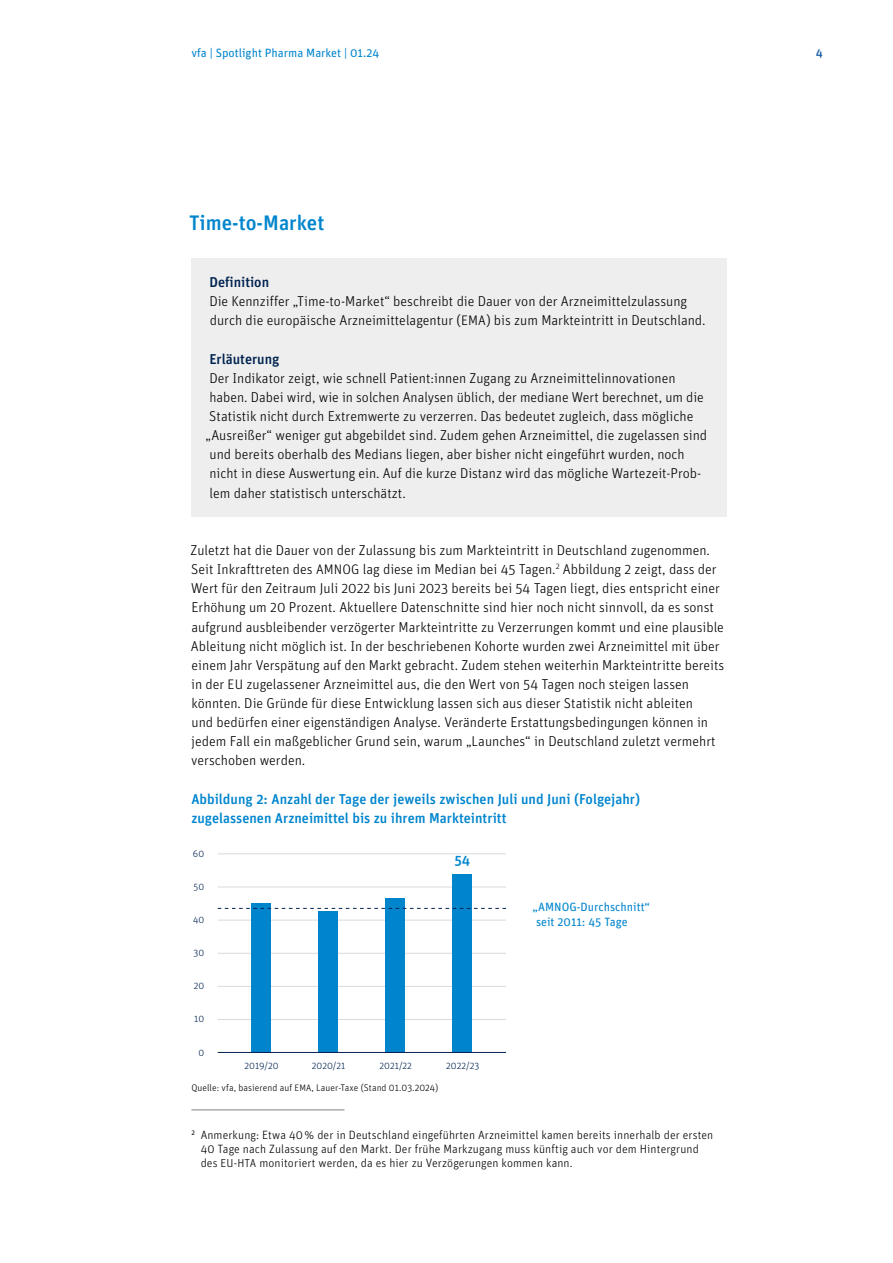
<style>
.page{position:relative;width:893px;height:1263px;background:#fff}
.page>*{position:absolute;margin:0;border:0;box-sizing:border-box;transform-origin:0 0}
.t1{font:500 21px "Unit Pro";color:#0085cd}
.t2{font:300 14.25px/19.2px "Unit Pro";color:#000}
.t3{font:500 14.25px/19.2px "Unit Pro";color:#0085cd}
.t4{font:500 14.25px "Unit Pro";color:#002350}
.t5{font:300 12px/14.4px "Unit Pro";letter-spacing:.01em;color:#000}
.t6{font:12px/14.4px "Unit Pro";color:#0085cd}
.t7{font:500 12px "Unit Pro";color:#1d63a6}
.t8{font:300 9.75px "Unit Pro";letter-spacing:.005em;color:#000}
.t9{font:300 9.75px "Unit Pro";letter-spacing:.005em;color:#002350}
.s1{font-size:13.8px}
.s2{font-size:9.3px}
.s3{font-size:11.55px}
</style>
<div class="page">
<hr style="left:218px;top:853px;width:288px;height:1px;background:#ced1d2">
<hr style="left:218px;top:887px;width:288px;height:1px;background:#ced1d2">
<hr style="left:218px;top:920px;width:288px;height:1px;background:#ced1d2">
<hr style="left:218px;top:953px;width:288px;height:1px;background:#ced1d2">
<hr style="left:218px;top:986px;width:288px;height:1px;background:#ced1d2">
<hr style="left:218px;top:1019px;width:288px;height:1px;background:#ced1d2">
<div style="left:191px;top:258px;width:536px;height:259px;background:#eee"></div>
<hr style="left:191px;top:1110px;width:153px;height:1px;background:#818586">
<div style="left:453px;top:874px;width:19px;height:178px;background:#0085cd"></div>
<div style="left:386px;top:898px;width:19px;height:154px;background:#0085cd"></div>
<div style="left:319px;top:911px;width:19px;height:141px;background:#0085cd"></div>
<div style="left:252px;top:903px;width:19px;height:149px;background:#0085cd"></div>
<svg style="left:218px;top:908px;width:288px;height:1px"></svg>
<hr style="left:218px;top:1052px;width:288px;height:1px;background:#002350">
<p class="t6" style="left:191px;top:46px;width:189px">vfa | Spotlight Pharma Market | 01.24</p>
<h1 class="t1" style="left:189px;top:209px;width:137px">Time-to-Market</h1>
<p class="t4" style="left:209px;top:273px;width:61px">Definition</p>
<p class="t2" style="left:209px;top:291px;width:498px">Die Kennziffer „Time-to-Market“ beschreibt die Dauer von der Arzneimittelzulassung durch die europäische Arzneimittelagentur (<span class="s1">EMA</span>) bis zum Markteintritt in Deutschland.</p>
<p class="t4" style="left:209px;top:349px;width:72px">Erläuterung</p>
<p class="t2" style="left:206px;top:368px;width:503px">Der Indikator zeigt, wie schnell Patient:innen Zugang zu Arzneimittelinnovationen haben. Dabei wird, wie in solchen Analysen üblich, der mediane Wert berechnet, um die Statistik nicht durch Extremwerte zu verzerren. Das bedeutet zugleich, dass mögliche „Ausreißer“ weniger gut abgebildet sind. Zudem gehen Arzneimittel, die zugelassen sind und bereits oberhalb des Medians liegen, aber bisher nicht eingeführt wurden, noch nicht in diese Auswertung ein. Auf die kurze Distanz wird das mögliche Wartezeit-Prob&shy;lem daher statistisch unterschätzt.</p>
<p class="t2" style="left:191px;top:540px;width:535px">Zuletzt hat die Dauer von der Zulassung bis zum Markteintritt in Deutschland zugenommen.<br>Seit Inkrafttreten des <span class="s1">AMNOG</span> lag diese im Median bei 45 Tagen.<sup>2</sup> Abbildung 2 zeigt, dass der Wert für den Zeitraum Juli 2022 bis Juni 2023 bereits bei 54 Tagen liegt, dies entspricht einer Erhöhung um 20 Prozent. Aktuellere Datenschnitte sind hier noch nicht sinnvoll, da es sonst aufgrund ausbleibender verzögerter Markteintritte zu Verzerrungen kommt und eine plausible Ableitung nicht möglich ist. In der beschriebenen Kohorte wurden zwei Arzneimittel mit über einem Jahr Verspätung auf den Markt gebracht. Zudem stehen weiterhin Markteintritte bereits in der <span class="s1">EU</span> zugelassener Arzneimittel aus, die den Wert von 54 Tagen noch steigen lassen könnten. Die Gründe für diese Entwicklung lassen sich aus dieser Statistik nicht ableiten<br>und bedürfen einer eigenständigen Analyse. Veränderte Erstattungsbedingungen können in jedem Fall ein maßgeblicher Grund sein, warum „Launches“ in Deutschland zuletzt vermehrt verschoben werden.</p>
<p class="t3" style="left:191px;top:789px;width:450px">Abbildung 2: Anzahl der Tage der jeweils zwischen Juli und Juni (Folgejahr) zugelassenen Arzneimittel bis zu ihrem Markteintritt</p>
<p class="t9" style="left:193px;top:847px;width:13px">60</p>
<p class="t9" style="left:193px;top:881px;width:12px">50</p>
<p class="t9" style="left:193px;top:914px;width:13px">40</p>
<p class="t9" style="left:193px;top:947px;width:12px">30</p>
<p class="t9" style="left:194px;top:980px;width:12px">20</p>
<p class="t9" style="left:194px;top:1013px;width:12px">10</p>
<p class="t9" style="left:198px;top:1046px;width:7px">0</p>
<p class="t3" style="left:454px;top:850px;width:17px">54</p>
<p class="t9" style="left:244px;top:1060px;width:36px">2019/20</p>
<p class="t9" style="left:312px;top:1060px;width:35px">2020/21</p>
<p class="t9" style="left:379px;top:1060px;width:34px">2021/22</p>
<p class="t9" style="left:446px;top:1060px;width:34px">2022/23</p>
<p class="t6" style="left:532px;top:900px;width:119px">„AMNOG-Durchschnitt“ seit 2011: 45 Tage</p>
<p class="t8" style="left:191px;top:1082px;width:249px">Quelle: vfa, basierend auf <span class="s2">EMA</span>, Lauer-Taxe (Stand 01.03.2024)</p>
<p class="t5" style="left:201px;top:1127px;width:514px;text-indent:-9px"><sup>2</sup> Anmerkung: Etwa 40 % der in Deutschland eingeführten Arzneimittel kamen bereits innerhalb der ersten<br>40 Tage nach Zulassung auf den Markt. Der frühe Markzugang muss künftig auch vor dem Hintergrund des <span class="s3">EU</span>-<span class="s3">HTA</span> monitoriert werden, da es hier zu Verzögerungen kommen kann.</p>
<p class="t7" style="left:816px;top:46px;width:9px">4</p>
</div>
